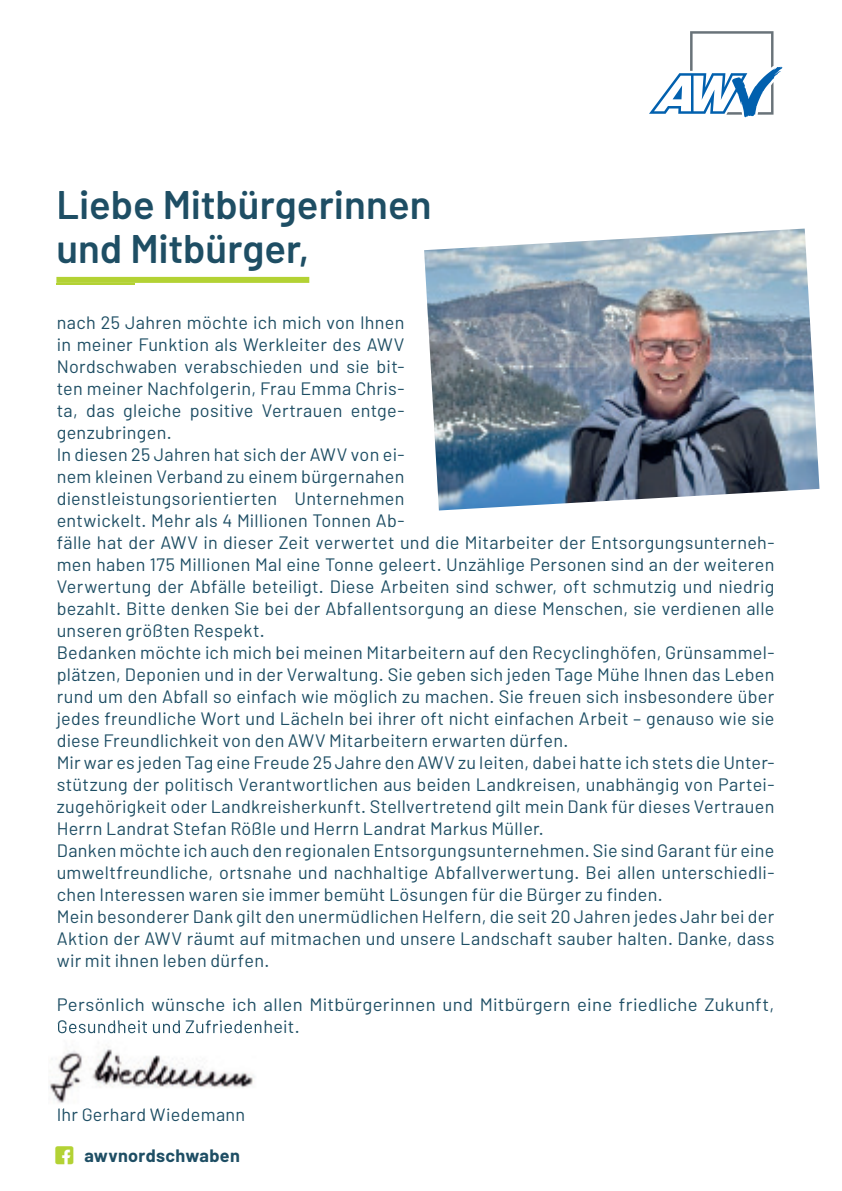
<style>
.page{position:relative;width:842px;height:1191px;background:#fff}
.page>*{position:absolute;margin:0;border:0;box-sizing:border-box;transform-origin:0 0}
.t1{font:600 40px/44px "Barlow";color:#1e4e64}
.t2{font:18px/22px "Barlow";letter-spacing:.015em;color:#1e4e64}
.t3{font:700 18px "Barlow";letter-spacing:.015em;color:#1e4e64}
</style>
<div class="page">
<svg style="left:649px;top:31px;width:134px;height:86px"></svg>
<hr style="left:56px;top:283px;width:79px;height:2px;background:#b3d234">
<svg style="left:56px;top:277px;width:253px;height:6px;background:#b4d237"></svg>
<img style="left:49px;top:1033px;width:207px;height:70px">
<img style="left:58px;top:1024px;width:200px;height:9px">
<img style="left:58px;top:1108px;width:131px;height:1px">
<img style="left:424px;top:228px;width:395px;height:282px">
<h1 class="t1" style="left:56px;top:182px;width:377px">Liebe Mitbürgerinnen und Mitbürger,</h1>
<p class="t2" style="left:57px;top:311px;width:349px">nach 25 Jahren möchte ich mich von Ihnen in meiner Funktion als Werkleiter des AWV Nordschwaben verabschieden und sie bit&shy;ten meiner Nachfolgerin, Frau Emma Chris&shy;ta, das gleiche positive Vertrauen entge&shy;genzubringen.<br>In diesen 25 Jahren hat sich der AWV von ei&shy;nem kleinen Verband zu einem bürgernahen dienstleistungsorientierten Unternehmen entwickelt. Mehr als 4 Millionen Tonnen Ab-</p>
<p class="t2" style="left:57px;top:531px;width:719px">fälle hat der AWV in dieser Zeit verwertet und die Mitarbeiter der Entsorgungsunterneh&shy;men haben 175 Millionen Mal eine Tonne geleert. Unzählige Personen sind an der weiteren Verwertung der Abfälle beteiligt. Diese Arbeiten sind schwer, oft schmutzig und niedrig bezahlt. Bitte denken Sie bei der Abfallentsorgung an diese Menschen, sie verdienen alle unseren größten Respekt.<br>Bedanken möchte ich mich bei meinen Mitarbeitern auf den Recyclinghöfen, Grünsammel&shy;plätzen, Deponien und in der Verwaltung. Sie geben sich jeden Tage Mühe Ihnen das Leben rund um den Abfall so einfach wie möglich zu machen. Sie freuen sich insbesondere über jedes freundliche Wort und Lächeln bei ihrer oft nicht einfachen Arbeit – genauso wie sie diese Freundlichkeit von den AWV Mitarbeitern erwarten dürfen.<br>Mir war es jeden Tag eine Freude 25 Jahre den AWV zu leiten, dabei hatte ich stets die Unter&shy;stützung der politisch Verantwortlichen aus beiden Landkreisen, unabhängig von Partei&shy;zugehörigkeit oder Landkreisherkunft. Stellvertretend gilt mein Dank für dieses Vertrauen Herrn Landrat Stefan Rößle und Herrn Landrat Markus Müller.<br>Danken möchte ich auch den regionalen Entsorgungsunternehmen. Sie sind Garant für eine umweltfreundliche, ortsnahe und nachhaltige Abfallverwertung. Bei allen unterschiedli&shy;chen Interessen waren sie immer bemüht Lösungen für die Bürger zu nden.<br>Mein besonderer Dank gilt den unermüdlichen Helfern, die seit 20 Jahren jedes Jahr bei der Aktion der AWV räumt auf mitmachen und unsere Landschaft sauber halten. Danke, dass wir mit ihnen leben dürfen.</p>
<p class="t2" style="left:57px;top:993px;width:719px">Persönlich wünsche ich allen Mitbürgerinnen und Mitbürgern eine friedliche Zukunft,<br>Gesundheit und Zufriedenheit.</p>
<p class="t2" style="left:57px;top:1103px;width:190px">Ihr Gerhard Wiedemann</p>
<p class="t3" style="left:84px;top:1144px;width:157px">awvnordschwaben</p>
</div>
